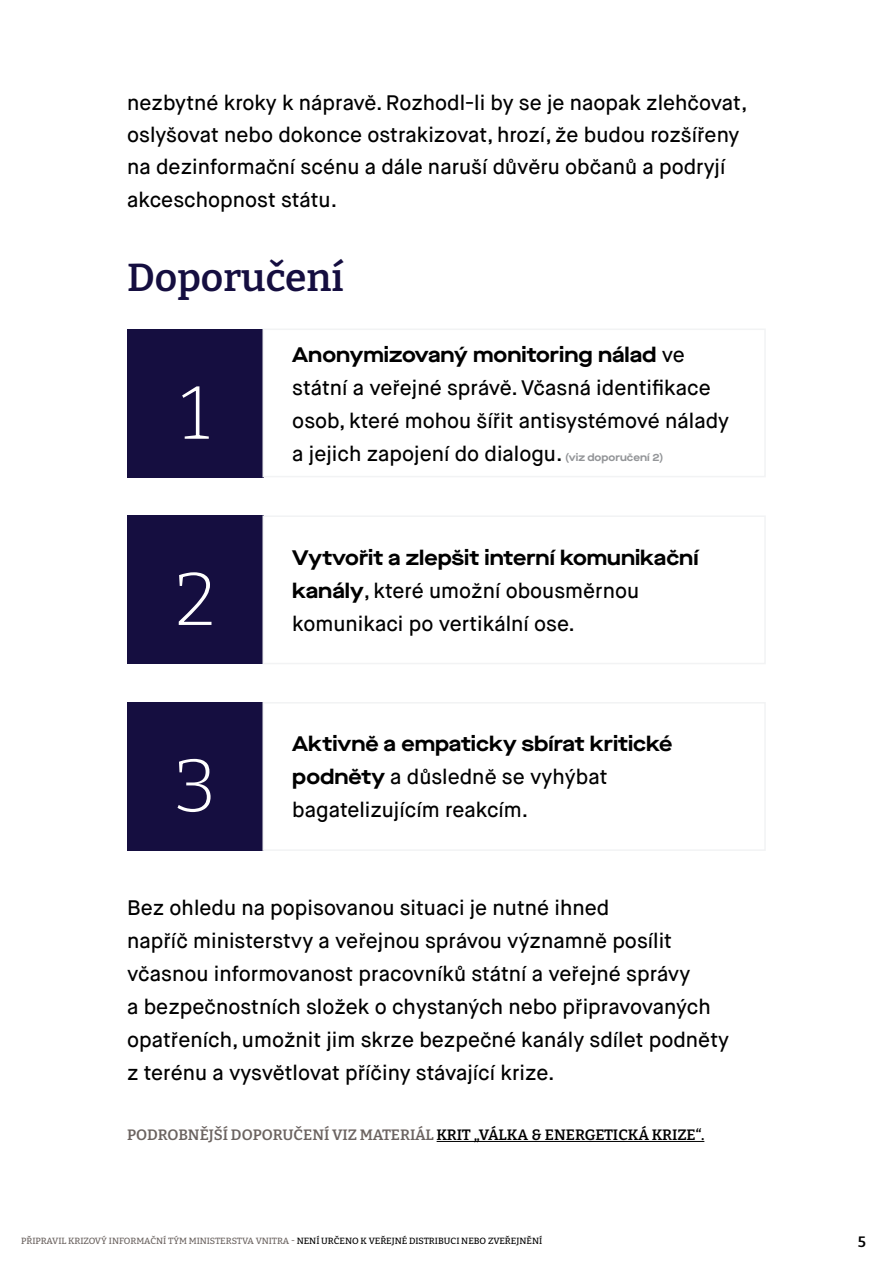
<style>
.page{position:relative;width:893px;height:1263px;background:#fff}
.page>*{position:absolute;margin:0;border:0;box-sizing:border-box;transform-origin:0 0}
.t1{font:300 75px "Bitter";color:#fff}
.t2{font:600 39px "Bitter";color:#150e40}
.t3{font:500 21px/33px "Maison Neue";color:#000}
.t4{font:600 15px "Bitter";letter-spacing:-.005em;color:#6b6360}
.t5{font:600 15px "Bitter";color:#000}
.t6{font:500 9px "Bitter";color:#6b6360}
.s1{font-weight:700;font-stretch:expanded}
.s2{font-weight:700;font-stretch:expanded;font-size:10.5px;color:#939598}
.s3{color:#000}
</style>
<div class="page">
<hr style="left:437px;top:1141px;width:267px;height:1px;background:#000">
<div style="left:127px;top:329px;width:136px;height:149px;background:#150e40"></div>
<div style="left:262px;top:328px;width:504px;height:149px;border:2px solid #f2f3f4"></div>
<div style="left:127px;top:515px;width:136px;height:149px;background:#150e40"></div>
<div style="left:262px;top:515px;width:504px;height:149px;border:2px solid #f2f3f4"></div>
<div style="left:127px;top:702px;width:136px;height:149px;background:#150e40"></div>
<div style="left:262px;top:702px;width:504px;height:149px;border:2px solid #f2f3f4"></div>
<p class="t3" style="left:127px;top:87px;width:622px;line-height:32.2px">nezbytné kroky k nápravě. Rozhodl-li by se je naopak zlehčovat, oslyšovat nebo dokonce ostrakizovat, hrozí, že budou rozšířeny na dezinformační scénu a dále naruší důvěru občanů a podryjí akceschopnost státu.</p>
<h2 class="t2" style="left:127px;top:252px;width:218px">Doporučení</h2>
<h1 class="t1" style="left:180px;top:365px;width:31px">1</h1>
<h1 class="t1" style="left:175px;top:551px;width:42px">2</h1>
<h1 class="t1" style="left:174px;top:738px;width:44px">3</h1>
<p class="t3" style="left:292px;top:338px;width:438px"><span class="s1">Anonymizovaný monitoring nálad</span> ve státní a veřejné správě. Včasná identifikace osob, které mohou šířit antisystémové nálady a jejich zapojení do dialogu. <span class="s2">(viz doporučení 2)</span></p>
<p class="t3" style="left:292px;top:541px;width:408px"><span class="s1">Vytvořit a zlepšit interní komunikační kanály</span>, které umožní obousměrnou komunikaci po vertikální ose.</p>
<p class="t3" style="left:292px;top:727px;width:381px"><span class="s1">Aktivně a empaticky sbírat kritické podněty</span> a důsledně se vyhýbat bagatelizujícím reakcím.</p>
<p class="t3" style="left:127px;top:892px;width:603px">Bez ohledu na popisovanou situaci je nutné ihned<br>napříč ministerstvy a veřejnou správou významně posílit včasnou informovanost pracovníků státní a veřejné správy<br>a bezpečnostních složek o chystaných nebo připravovaných opatřeních, umožnit jim skrze bezpečné kanály sdílet podněty z terénu a vysvětlovat příčiny stávající krize.</p>
<p class="t4" style="left:127px;top:1125px;width:579px">PODROBNĚJŠÍ DOPORUČENÍ VIZ MATERIÁL <span class="s3">KRIT „VÁLKA &amp; ENERGETICKÁ KRIZE“.</span></p>
<p class="t6" style="left:21px;top:1235px;width:523px">PŘIPRAVIL KRIZOVÝ INFORMAČNÍ TÝM MINISTERSTVA VNITRA - <span class="s3">NENÍ URČENO K VEŘEJNÉ DISTRIBUCI NEBO ZVEŘEJNĚNÍ</span></p>
<p class="t5" style="left:858px;top:1232px;width:10px">5</p>
</div>
